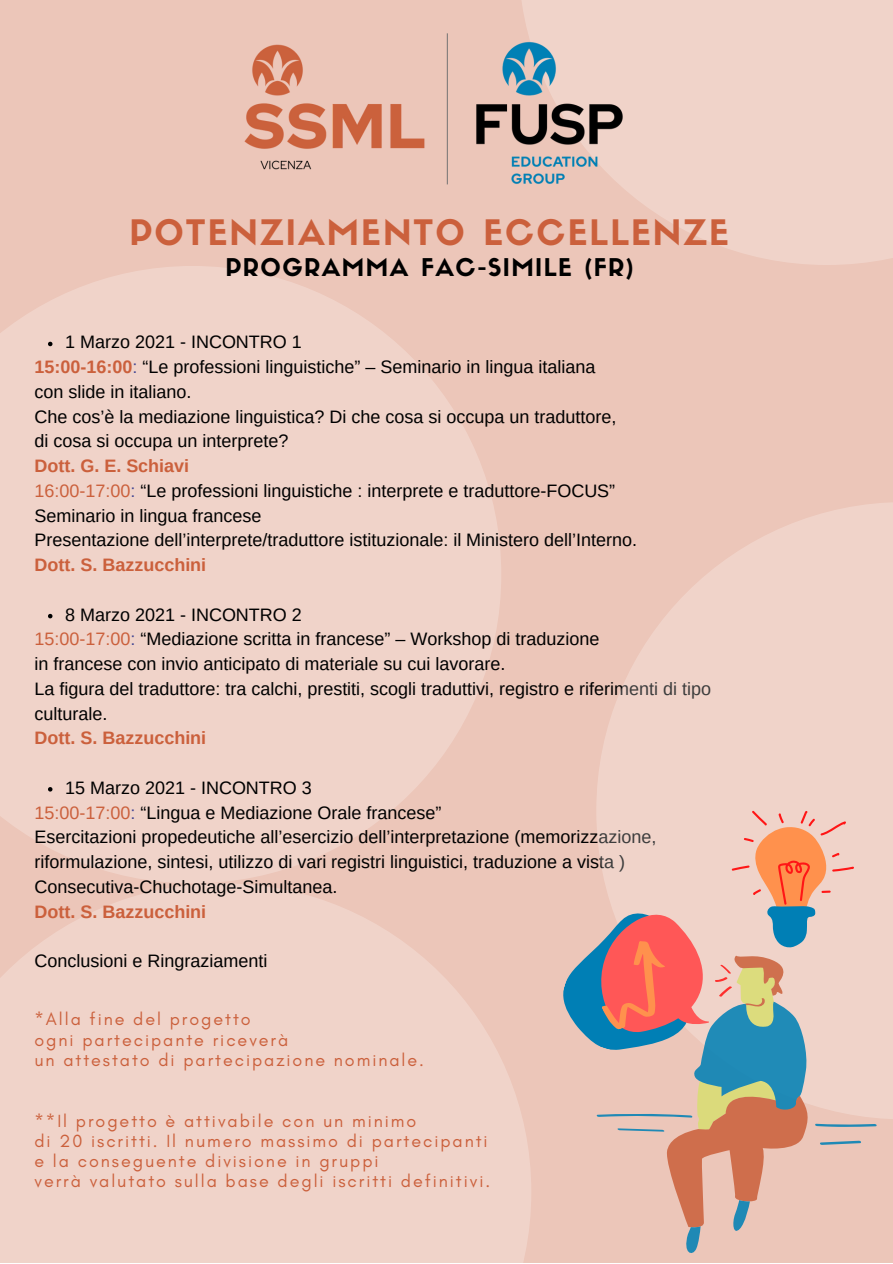
<style>
.page{position:relative;width:893px;height:1264px;background:#fff}
.page>*{position:absolute;margin:0;border:0;box-sizing:border-box;transform-origin:0 0}
.t1{font:34.5px "Sifonn Basic";letter-spacing:.06em;color:#cb603c}
.t2{font:24px "Sifonn Basic";letter-spacing:.06em;color:#000}
.t3{font:18px "Arimo";color:#000}
.t4{font:700 18px "Arimo";color:#cb603c}
.t5{font:17.85px "Glacial Indifference";letter-spacing:.11em;color:#cb603c}
.s1{font-weight:700;color:#cb603c}
.s2{color:#434793}
.s3{color:#cb603c}
</style>
<div class="page">
<div style="left:0;top:0;width:892px;height:1262px;background:#ecc6b9"></div>
<div style="left:0;top:883px;width:531px;height:379px;background:linear-gradient(to bottom,#eecec3,#f1d5cb)"></div>
<div style="left:518px;top:0;width:374px;height:265px;background:linear-gradient(to right,#edc8bc,#f1d5cc)"></div>
<svg style="left:0;top:266px;width:501px;height:617px;background:#efd0c6"></svg>
<svg style="left:48px;top:342px;width:4px;height:4px"></svg>
<svg style="left:48px;top:614px;width:4px;height:4px"></svg>
<svg style="left:48px;top:787px;width:4px;height:4px"></svg>
<div style="left:596px;top:502px;width:296px;height:617px;background:linear-gradient(to right,#eecbc0,#f1d5cb)"></div>
<svg style="left:596px;top:1001px;width:280px;height:251px;background:#e6c6bc"></svg>
<svg style="left:550px;top:810px;width:304px;height:417px;background:#d4b2a8"></svg>
<img style="left:174px;top:31px;width:262px;height:151px">
<hr style="left:447px;top:33px;width:1px;height:151px;background:#737373">
<img style="left:456px;top:33px;width:262px;height:159px">
<p class="t1" style="left:129px;top:219px;width:601px">POTENZIAMENTO ECCELLENZE</p>
<p class="t2" style="left:225px;top:258px;width:409px">PROGRAMMA FAC-SIMILE (FR)</p>
<p class="t3" style="left:65px;top:332px;width:238px">1 Marzo 2021 - INCONTRO 1</p>
<p class="t3" style="left:34px;top:357px;width:562px"><span class="s1">15:00-16:00</span><span class="s2">:</span> “Le professioni linguistiche” – Seminario in lingua italiana</p>
<p class="t3" style="left:34px;top:381px;width:158px">con slide in italiano.</p>
<p class="t3" style="left:34px;top:406px;width:583px">Che cos’è la mediazione linguistica? Di che cosa si occupa un traduttore,</p>
<p class="t3" style="left:34px;top:431px;width:255px">di cosa si occupa un interprete?</p>
<p class="t4" style="left:34px;top:456px;width:156px">Dott. G. E. Schiavi</p>
<p class="t3" style="left:34px;top:480px;width:582px"><span class="s3">16:00-17:00</span><span class="s2">:</span> “Le professioni linguistiche : interprete e traduttore-FOCUS”</p>
<p class="t3" style="left:34px;top:505px;width:228px">Seminario in lingua francese</p>
<p class="t3" style="left:34px;top:530px;width:604px">Presentazione dell’interprete/traduttore istituzionale: il Ministero dell’Interno.</p>
<p class="t4" style="left:34px;top:555px;width:173px">Dott. S. Bazzucchini</p>
<p class="t3" style="left:65px;top:604px;width:238px">8 Marzo 2021 - INCONTRO 2</p>
<p class="t3" style="left:34px;top:629px;width:566px"><span class="s3">15:00-17:00</span><span class="s2">:</span> “Mediazione scritta in francese” – Workshop di traduzione</p>
<p class="t3" style="left:34px;top:653px;width:472px">in francese con invio anticipato di materiale su cui lavorare.</p>
<p class="t3" style="left:34px;top:678px;width:678px">La figura del traduttore: tra calchi, prestiti, scogli traduttivi, registro e riferimenti di tipo</p>
<p class="t3" style="left:34px;top:703px;width:74px">culturale.</p>
<p class="t4" style="left:34px;top:728px;width:173px">Dott. S. Bazzucchini</p>
<p class="t3" style="left:65px;top:777px;width:248px">15 Marzo 2021 - INCONTRO 3</p>
<p class="t3" style="left:34px;top:802px;width:408px"><span class="s3">15:00-17:00</span><span class="s2">:</span> “Lingua e Mediazione Orale francese”</p>
<p class="t3" style="left:34px;top:827px;width:623px">Esercitazioni propedeutiche all’esercizio dell’interpretazione (memorizzazione,</p>
<p class="t3" style="left:34px;top:851px;width:592px">riformulazione, sintesi, utilizzo di vari registri linguistici, traduzione a vista )</p>
<p class="t3" style="left:34px;top:876px;width:304px">Consecutiva-Chuchotage-Simultanea.</p>
<p class="t4" style="left:34px;top:901px;width:173px">Dott. S. Bazzucchini</p>
<p class="t3" style="left:34px;top:950px;width:234px">Conclusioni e Ringraziamenti</p>
<p class="t5" style="left:34px;top:1008px;width:218px">*Alla fine del progetto</p>
<p class="t5" style="left:34px;top:1028px;width:255px">ogni partecipante riceverà</p>
<p class="t5" style="left:34px;top:1048px;width:391px">un attestato di partecipazione nominale.</p>
<p class="t5" style="left:34px;top:1109px;width:383px">**Il progetto è attivabile con un minimo</p>
<p class="t5" style="left:34px;top:1129px;width:454px">di 20 iscritti. Il numero massimo di partecipanti</p>
<p class="t5" style="left:34px;top:1149px;width:345px">e la conseguente divisione in gruppi</p>
<p class="t5" style="left:34px;top:1170px;width:457px">verrà valutato sulla base degli iscritti definitivi.</p>
</div>
